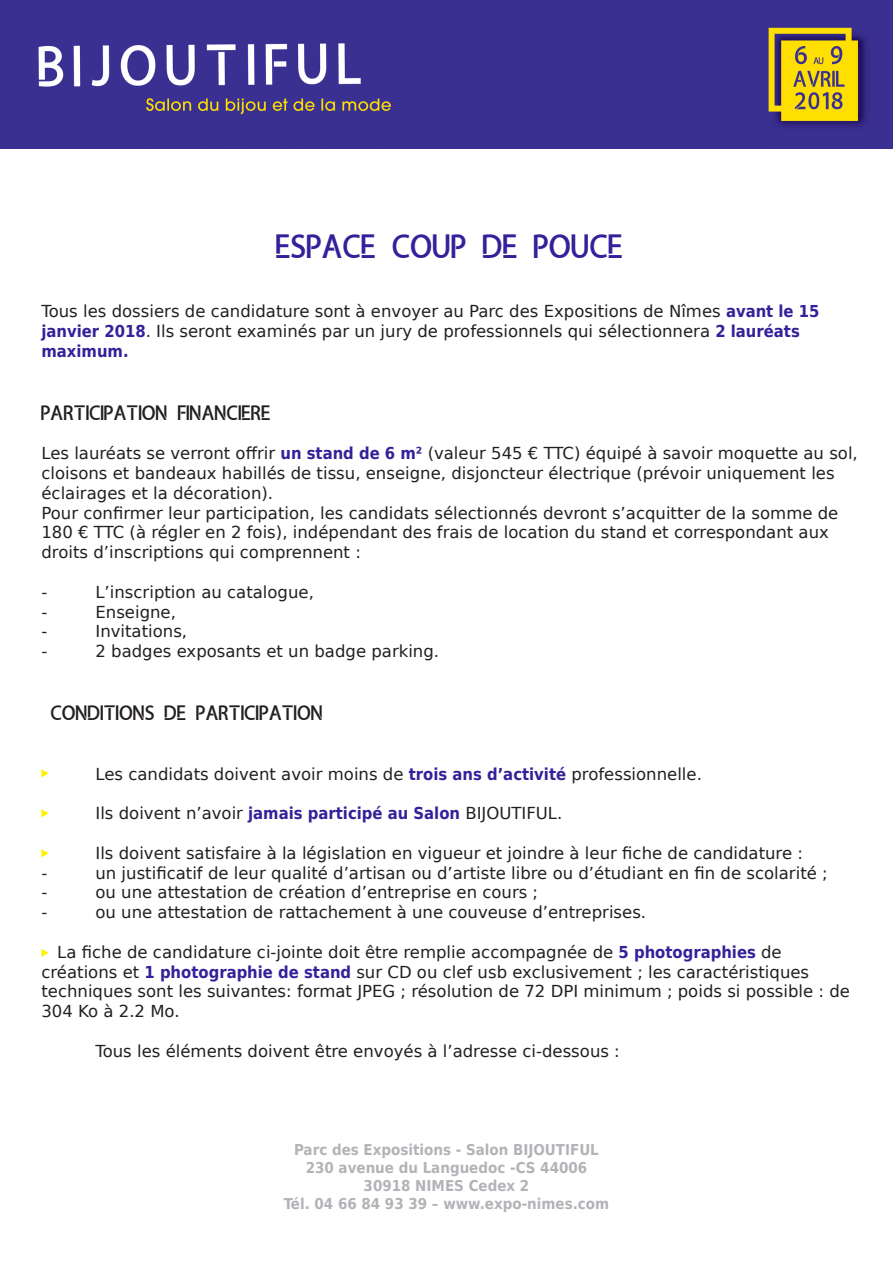
<style>
.page{position:relative;width:893px;height:1263px;background:#fff}
.page>*{position:absolute;margin:0;border:0;box-sizing:border-box;transform-origin:0 0}
.t1{font:31.5px "amaliamutia";color:#332199}
.t2{font:19.5px "amaliamutia";color:#231f20}
.t3{font:16.5px/19.8px "DejaVu Sans";color:#231f20}
.t4{font:700 15px "DejaVu Sans Condensed";color:#b2b3b7}
.s1{font-family:"DejaVu Sans Condensed";font-weight:700;color:#332199}
</style>
<div class="page">
<img style="left:0;top:0;width:893px;height:149px">
<svg style="left:41px;top:769px;width:8px;height:8px"></svg>
<svg style="left:41px;top:809px;width:8px;height:8px"></svg>
<svg style="left:41px;top:849px;width:8px;height:8px"></svg>
<svg style="left:41px;top:949px;width:8px;height:8px"></svg>
<p class="t1" style="left:276px;top:228px;width:349px">ESPACE COUP DE POUCE</p>
<p class="t3" style="left:41px;top:300px;width:779px">Tous les dossiers de candidature sont à envoyer au Parc des Expositions de Nîmes <span class="s1">avant le 15 janvier 2018</span>. Ils seront examinés par un jury de professionnels qui sélectionnera <span class="s1">2 lauréats maximum.</span></p>
<p class="t2" style="left:41px;top:401px;width:231px">PARTICIPATION FINANCIERE</p>
<p class="t3" style="left:41px;top:442px;width:818px">Les lauréats se verront offrir <span class="s1">un stand de 6 m²</span> (valeur 545 € TTC) équipé à savoir moquette au sol, cloisons et bandeaux habillés de tissu, enseigne, disjoncteur électrique (prévoir uniquement les éclairages et la décoration).</p>
<p class="t3" style="left:41px;top:502px;width:798px">Pour confirmer leur participation, les candidats sélectionnés devront s’acquitter de la somme de<br>180 € TTC (à régler en 2 fois), indépendant des frais de location du stand et correspondant aux droits d’inscriptions qui comprennent :</p>
<p class="t3" style="left:41px;top:581px;width:7px">-</p>
<p class="t3" style="left:95px;top:581px;width:220px">L’inscription au catalogue,</p>
<p class="t3" style="left:41px;top:601px;width:7px">-</p>
<p class="t3" style="left:95px;top:601px;width:82px">Enseigne,</p>
<p class="t3" style="left:41px;top:621px;width:7px">-</p>
<p class="t3" style="left:95px;top:621px;width:93px">Invitations,</p>
<p class="t3" style="left:41px;top:640px;width:7px">-</p>
<p class="t3" style="left:95px;top:640px;width:345px">2 badges exposants et un badge parking.</p>
<p class="t2" style="left:51px;top:702px;width:274px">CONDITIONS DE PARTICIPATION</p>
<p class="t3" style="left:95px;top:763px;width:608px">Les candidats doivent avoir moins de <span class="s1">trois ans d’activité</span> professionnelle.</p>
<p class="t3" style="left:95px;top:802px;width:468px">Ils doivent n’avoir <span class="s1">jamais participé au Salon</span> BIJOUTIFUL.</p>
<p class="t3" style="left:95px;top:842px;width:709px">Ils doivent satisfaire à la législation en vigueur et joindre à leur fiche de candidature :</p>
<p class="t3" style="left:41px;top:862px;width:7px">-</p>
<p class="t3" style="left:95px;top:862px;width:734px">un justificatif de leur qualité d’artisan ou d’artiste libre ou d’étudiant en fin de scolarité ;</p>
<p class="t3" style="left:41px;top:882px;width:7px">-</p>
<p class="t3" style="left:95px;top:882px;width:444px">ou une attestation de création d’entreprise en cours ;</p>
<p class="t3" style="left:41px;top:901px;width:7px">-</p>
<p class="t3" style="left:95px;top:901px;width:552px">ou une attestation de rattachement à une couveuse d’entreprises.</p>
<p class="t3" style="left:41px;top:941px;width:810px;text-indent:16px">La fiche de candidature ci-jointe doit être remplie accompagnée de <span class="s1">5 photographies</span> de créations et <span class="s1">1 photographie de stand</span> sur CD ou clef usb exclusivement ; les caractéristiques techniques sont les suivantes: format JPEG ; résolution de 72 DPI minimum ; poids si possible : de 304 Ko à 2.2 Mo.</p>
<p class="t3" style="left:95px;top:1040px;width:526px">Tous les éléments doivent être envoyés à l’adresse ci-dessous :</p>
<p class="t4" style="left:294px;top:1137px;width:306px">Parc des Expositions - Salon BIJOUTIFUL</p>
<p class="t4" style="left:306px;top:1155px;width:283px">230 avenue du Languedoc -CS 44006</p>
<p class="t4" style="left:364px;top:1173px;width:167px">30918 NIMES Cedex 2</p>
<p class="t4" style="left:284px;top:1191px;width:327px">Tél. 04 66 84 93 39 – www.expo-nimes.com</p>
</div>
